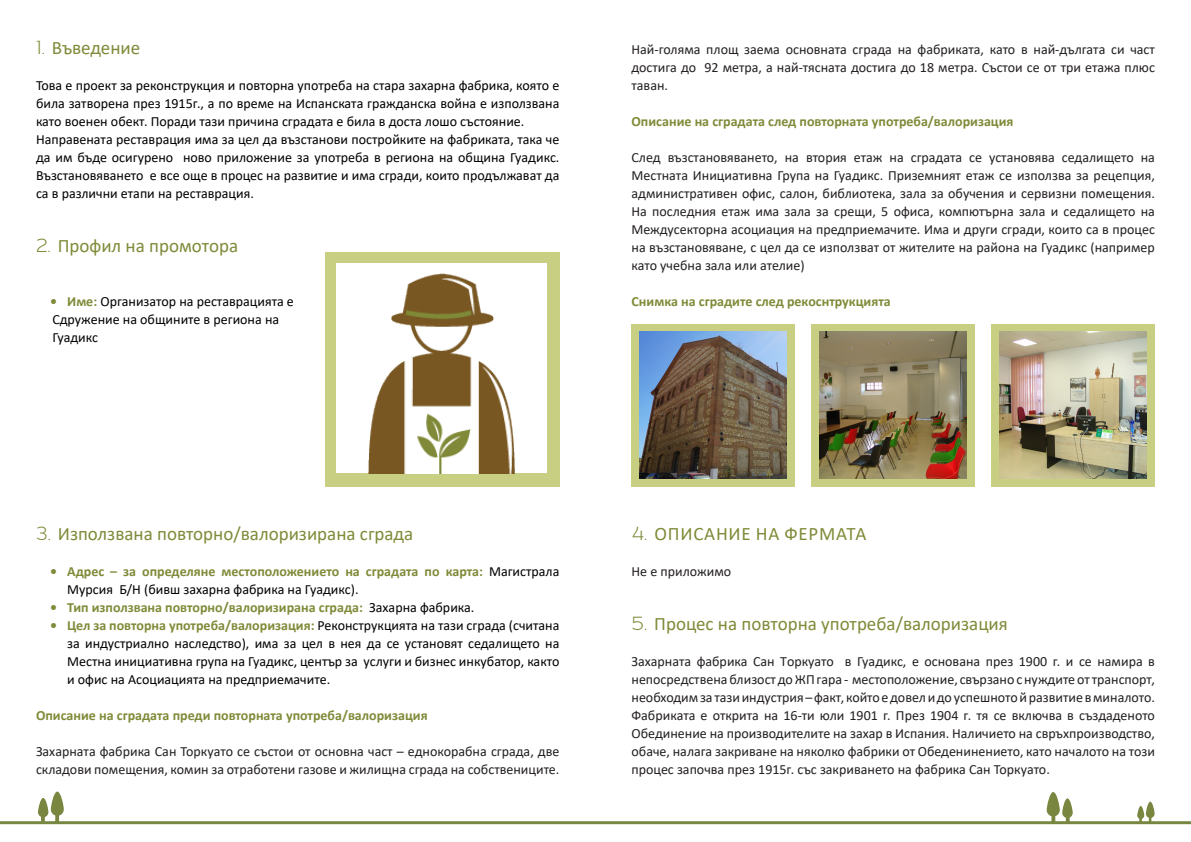
<style>
.page{position:relative;width:1191px;height:842px;background:#fff}
.page>*{position:absolute;margin:0;border:0;box-sizing:border-box;transform-origin:0 0}
.t1{font:19px "Calibri";color:#808a38}
.t2{font:19px "Calibri";letter-spacing:.04em;color:#808a38}
.t3{font:14px/18px "Calibri";color:#231f20;text-align:justify}
.t4{font:14px/18px "Calibri";color:#000001;text-align:justify}
.t5{font:700 14px/18px "Calibri";color:#808a38}
.s1{font-family:"Resamitz"}
.s2{font-weight:700;color:#808a38}
.s3{font-weight:400;color:#000001}
</style>
<div class="page">
<svg style="left:38px;top:791px;width:26px;height:30px"></svg>
<svg style="left:1046px;top:792px;width:26px;height:29px"></svg>
<svg style="left:1137px;top:802px;width:17px;height:19px"></svg>
<hr style="left:0;top:821px;width:1191px;height:3px;background:#778640">
<div style="left:325px;top:252px;width:234px;height:234px;background:#c9cf82"></div>
<div style="left:631px;top:324px;width:163px;height:163px;background:#c9cf82"></div>
<div style="left:811px;top:324px;width:163px;height:163px;background:#c9cf82"></div>
<div style="left:991px;top:324px;width:164px;height:163px;background:#c9cf82"></div>
<div style="left:337px;top:263px;width:210px;height:210px;background:#fff"></div>
<img style="left:368px;top:274px;width:147px;height:200px">
<img style="left:639px;top:332px;width:147px;height:146px">
<img style="left:819px;top:332px;width:147px;height:146px">
<img style="left:999px;top:332px;width:147px;height:146px">
<p class="t1" style="left:36px;top:35px;width:106px"><span class="s1">1.</span> Въведение</p>
<p class="t4" style="left:36px;top:76px;width:525px">Това е проект за реконструкция и повторна употреба на старa захарна фабрика, която е била затворена през 1915г., а по време на Испанската гражданска война е използвана като военен обект. Поради тази причина сградата е била в доста лошо състояние.</p>
<p class="t4" style="left:36px;top:130px;width:525px">Направената реставрация има за цел да възстанови постройките на фабриката, така че да им бъде осигурено ново приложение за употреба в региона на община Гуадикс.<br>Възстановяването е все още в процес на развитие и има сгради, които продължават да са в различни етапи на реставрация.</p>
<p class="t1" style="left:36px;top:233px;width:204px"><span class="s1">2.</span> Профил на промотора</p>
<p class="t4" style="left:50px;top:292px;width:245px"><span class="s2">• Име:</span> Организатор на реставрацията е</p>
<p class="t4" style="left:52px;top:310px;width:228px">Сдружение на общините в региона на</p>
<p class="t4" style="left:52px;top:328px;width:47px">Гуадикс</p>
<p class="t3" style="left:631px;top:40px;width:525px">Най-голяма площ заема основната сграда на фабриката, като в най-дългата си част достига до 92 метра, а най-тясната достига до 18 метра. Състои се от три етажа плюс таван.</p>
<p class="t5" style="left:631px;top:112px;width:383px">Описание на сградата след повторната употреба/валоризация</p>
<p class="t3" style="left:631px;top:148px;width:525px">След възстановяването, на втория етаж на сградата се установява седалището на Местната Инициативна Група на Гуадикс. Приземният етаж се използва за рецепция, административен офис, салон, библиотека, зала за обучения и сервизни помещения.<br>На последния етаж има зала за срещи, 5 офиса, компютърна зала и седалището на Междусекторна асоциация на предприемачите. Има и други сгради, които са в процес на възстановяване, с цел да се използват от жителите на района на Гуадикс (например като учебна зала или ателие)</p>
<p class="t5" style="left:631px;top:292px;width:261px">Снимка на сградите след рекоснтрукцията</p>
<p class="t1" style="left:36px;top:521px;width:379px"><span class="s1">3.</span> Използвана повторно/валоризирана сграда</p>
<p class="t5" style="left:67px;top:562px;width:494px;text-indent:-17px">• Адрес – за определяне местоположението на сградата по карта: <span class="s3">Магистрала<br>Мурсия Б/Н (бивш захарна фабрика на Гуадикс).</span></p>
<p class="t5" style="left:50px;top:598px;width:426px">• Тип използвана повторно/валоризирана сграда: <span class="s3">Захарна фабрика.</span></p>
<p class="t4" style="left:67px;top:616px;width:494px;text-indent:-17px"><span class="s2">• Цел за повторна употреба/валоризация:</span> Реконструкцията на тази сграда (считана за индустриално наследство), има за цел в нея да се установят седалището на Местна инициативна група на Гуадикс, център за услуги и бизнес инкубатор, както и офис на Асоциацията на предприемачите.</p>
<p class="t5" style="left:36px;top:706px;width:393px">Описание на сградата преди повторната употреба/валоризация</p>
<p class="t3" style="left:36px;top:742px;width:525px">Захарната фабрика Сан Toркуато се състои от основна част – еднокорабна сграда, две складови помещения, комин за отработени газове и жилищна сграда на собствениците.</p>
<p class="t2" style="left:631px;top:521px;width:236px"><span class="s1">4.</span> ОПИСАНИЕ НА ФЕРМАТА</p>
<p class="t3" style="left:631px;top:562px;width:101px">Не е приложимо</p>
<p class="t1" style="left:631px;top:611px;width:378px"><span class="s1">5.</span> Процес на повторна употреба/валоризация</p>
<p class="t3" style="left:631px;top:652px;width:525px">Захарната фабрика Сан Tоркуато в Гуадикс, е основана през 1900 г. и се намира в непосредствена близост до ЖП гара - местоположение, свързано с нуждите от транспорт, необходим за тази индустрия – факт, който е довел и до успешното й развитие в миналото.</p>
<p class="t3" style="left:631px;top:706px;width:525px">Фабриката е открита на 16-ти юли 1901 г. През 1904 г. тя се включва в създаденото Обединение на производителите на захар в Испания. Наличието на свръхпроизводство, обаче, налага закриване на няколко фабрики от Обеденинението, като началото на този процес започва през 1915г. със закриването на фабрика Сан Торкуато.</p>
</div>
